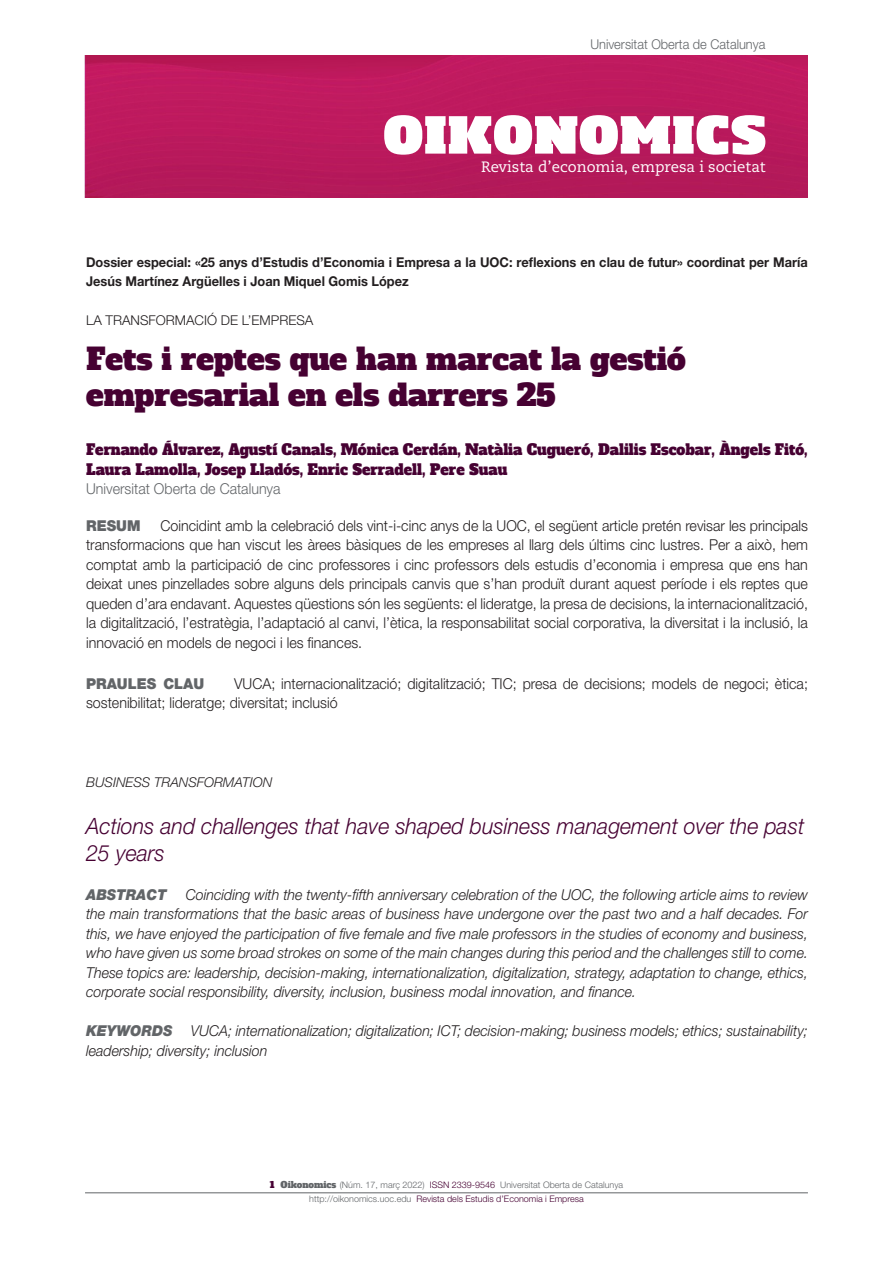
<style>
.page{position:relative;width:893px;height:1263px;background:#fff}
.page>*{position:absolute;margin:0;border:0;box-sizing:border-box;transform-origin:0 0}
._01_titulo{font:30px/36px "Alfa Slab One";color:#460132}
._02_titulo_segundo_i{font:italic 300 22.5px/27px "Helvetica Neue LT Std";color:#460132;scale:.95 1}
._02_resumen{font:300 15px/19.5px "Helvetica Neue LT Std";color:#231f20;text-align:justify;scale:.95 1}
._02_abstract_text{font:italic 300 15px/19.5px "Helvetica Neue LT Std";color:#231f20;text-align:justify;scale:.95 1}
._01_autor_1{font:15px/19.5px "Alfa Slab One";color:#460132;scale:.95 1}
.t1{font:15px "Caecilia LT Std";color:#fff}
._01_universidad{font:300 15px "Helvetica Neue LT Std";color:#626568;scale:.95 1}
._02_resumen-2{font:900 15px "Helvetica Neue LT Std";color:#626568;scale:.95 1}
._02_abstract_text-2{font:italic 900 15px "Helvetica Neue LT Std";color:#626568;scale:.95 1}
._01_dossier{font:700 13.5px/19.5px "Helvetica Neue LT Std";color:#231f20;scale:.95 1}
.t2{font:300 13.5px "Helvetica Neue LT Std";color:#626568;scale:.95 1}
._01_articulo{font:300 13.5px "Helvetica Neue LT Std";color:#231f20}
._01_articulo_an{font:italic 300 13.5px "Helvetica Neue LT Std";color:#231f20}
.t3{font:300 9px/13.6px "Helvetica Neue LT Std";color:#626568;text-align:center}
.s1{font-weight:900;color:#626568}
.s2{font-family:"Alfa Slab One";font-weight:400;color:#460132}
.s3{font-family:"Alfa Slab One";font-weight:400}
.s4{color:#460132}
</style>
<div class="page">
<img style="left:85px;top:56px;width:723px;height:142px">
<svg style="left:384px;top:115px;width:381px;height:40px"></svg>
<hr style="left:85px;top:1192px;width:723px;height:1px;background:#626568">
<p class="t2" style="left:590px;top:36px;width:186px">Universitat Oberta de Catalunya</p>
<p class="t1" style="left:481px;top:158px;width:286px">Revista d’economia, empresa i societat</p>
<p class="_01_dossier" style="left:86px;top:252px;width:761px">Dossier especial: «25 anys d’Estudis d’Economia i Empresa a la UOC: reflexions en clau de futur» coordinat per María<br>Jesús Martínez Argüelles i Joan Miquel Gomis López</p>
<p class="_01_articulo" style="left:86px;top:312px;width:229px">LA TRANSFORMACIÓ DE L’EMPRESA</p>
<p class="_01_titulo" style="left:86px;top:341px;width:601px">Fets i reptes que han marcat la gestió empresarial en els darrers 25</p>
<p class="_01_autor_1" style="left:86px;top:440px;width:761px">Fernando Álvarez, Agustí Canals, Mónica Cerdán, Natàlia Cugueró, Dalilis Escobar, Àngels Fitó,<br>Laura Lamolla, Josep Lladós, Enric Serradell, Pere Suau</p>
<p class="_01_universidad" style="left:86px;top:480px;width:206px">Universitat Oberta de Catalunya</p>
<p class="_02_resumen-2" style="left:86px;top:516px;width:59px">RESUM</p>
<p class="_02_resumen" style="left:86px;top:515px;width:761px;text-indent:74px">Coincidint amb la celebració dels vint-i-cinc anys de la UOC, el següent article pretén revisar les principals transformacions que han viscut les àrees bàsiques de les empreses al llarg dels últims cinc lustres. Per a això, hem comptat amb la participació de cinc professores i cinc professors dels estudis d’economia i empresa que ens han deixat unes pinzellades sobre alguns dels principals canvis que s’han produït durant aquest període i els reptes que queden d’ara endavant. Aquestes qüestions són les següents: el lideratge, la presa de decisions, la internacionalització, la digitalització, l’estratègia, l’adaptació al canvi, l’ètica, la responsabilitat social corporativa, la diversitat i la inclusió, la innovació en models de negoci i les finances.</p>
<p class="_02_resumen-2" style="left:86px;top:674px;width:126px">PRAULES CLAU</p>
<p class="_02_resumen" style="left:86px;top:673px;width:761px;text-indent:148px">VUCA; internacionalització; digitalització; TIC; presa de decisions; models de negoci; ètica; sostenibilitat; lideratge; diversitat; inclusió</p>
<p class="_01_articulo_an" style="left:86px;top:774px;width:188px">BUSINESS TRANSFORMATION</p>
<p class="_02_titulo_segundo_i" style="left:86px;top:812px;width:757px">Actions and challenges that have shaped business management over the past<br>25 years</p>
<p class="_02_abstract_text-2" style="left:86px;top:885px;width:86px">ABSTRACT</p>
<p class="_02_abstract_text" style="left:86px;top:884px;width:761px;text-indent:100px">Coinciding with the twenty-fifth anniversary celebration of the UOC, the following article aims to review the main transformations that the basic areas of business have undergone over the past two and a half decades. For this, we have enjoyed the participation of five female and five male professors in the studies of economy and business, who have given us some broad strokes on some of the main changes during this period and the challenges still to come.<br>These topics are: leadership, decision-making, internationalization, digitalization, strategy, adaptation to change, ethics, corporate social responsibility, diversity, inclusion, business modal innovation, and finance.</p>
<p class="_02_abstract_text" style="left:86px;top:1021px;width:761px"><span class="s1">KEYWORDS</span> VUCA; internationalization; digitalization; ICT; decision-making; business models; ethics; sustainability; leadership; diversity; inclusion</p>
<p class="t3" style="left:270px;top:1178px;width:355px"><span class="s2">1</span> <span class="s3">Oikonomics</span> (Núm. 17, març 2022) <span class="s4">ISSN 2339-9546</span> Universitat Oberta de Catalunya http://oikonomics.uoc.edu <span class="s4">Revista dels Estudis d’Economia i Empresa</span></p>
</div>
